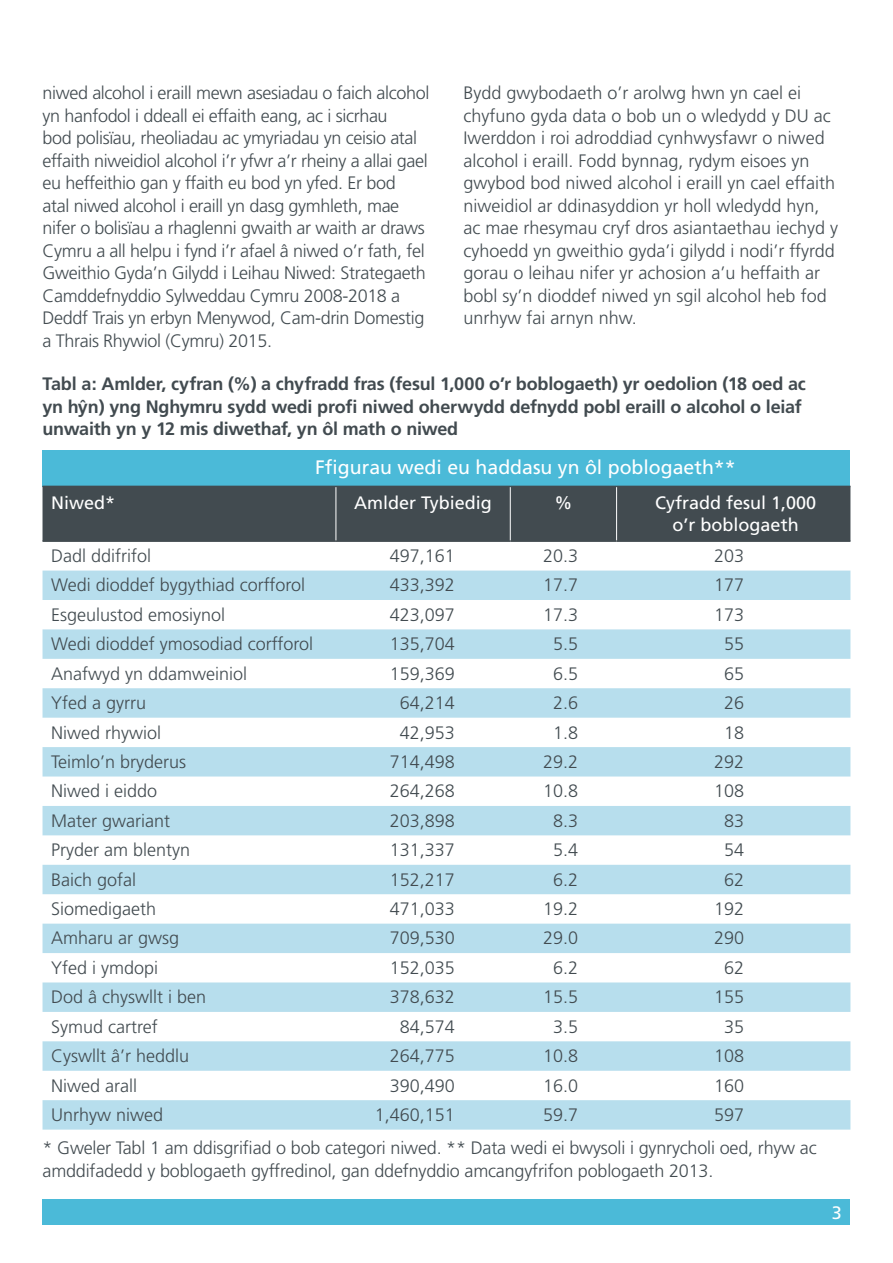
<style>
.page{position:relative;width:893px;height:1263px;background:#fff}
.page>*{position:absolute;margin:0;border:0;box-sizing:border-box;transform-origin:0 0}
.t1{font:19.5px "Frutiger";color:#fff}
.t2{font:300 18px/22.5px "Frutiger";color:#424b50}
.t3{font:300 18px/22.5px "Frutiger";letter-spacing:-.02em;color:#424b50}
.t4{font:700 18px/22.5px "Frutiger";letter-spacing:-.015em;color:#424b50}
.t5{font:18px/21.6px "Frutiger";color:#fff;text-align:center}
</style>
<div class="page">
<div style="left:43px;top:1199px;width:807px;height:26px;background:#4bbad8"></div>
<div style="left:43px;top:450px;width:807px;height:36px;background:#4bbad8"></div>
<div style="left:43px;top:487px;width:807px;height:53px;background:#424b50"></div>
<svg style="left:43px;top:571px;width:807px;height:558px;fill:#b7deed"></svg>
<hr style="left:43px;top:486px;width:293px;height:1px;background:#424b50">
<hr style="left:336px;top:486px;width:174px;height:1px;background:#424b50">
<hr style="left:510px;top:486px;width:107px;height:1px;background:#424b50">
<hr style="left:617px;top:486px;width:233px;height:1px;background:#424b50">
<hr style="left:43px;top:540px;width:293px;height:2px;background:#424b50">
<hr style="left:336px;top:540px;width:174px;height:2px;background:#424b50">
<hr style="left:510px;top:540px;width:107px;height:2px;background:#424b50">
<hr style="left:617px;top:540px;width:233px;height:2px;background:#424b50">
<hr style="left:336px;top:487px;width:1px;height:53px;background:#fff">
<hr style="left:510px;top:487px;width:1px;height:53px;background:#fff">
<hr style="left:616px;top:487px;width:1px;height:53px;background:#fff">
<p class="t3" style="left:43px;top:82px;width:388px">niwed alcohol i eraill mewn asesiadau o faich alcohol yn hanfodol i ddeall ei effaith eang, ac i sicrhau<br>bod polisïau, rheoliadau ac ymyriadau yn ceisio atal effaith niweidiol alcohol i’r yfwr a’r rheiny a allai gael eu heffeithio gan y ffaith eu bod yn yfed. Er bod<br>atal niwed alcohol i eraill yn dasg gymhleth, mae nifer o bolisïau a rhaglenni gwaith ar waith ar draws Cymru a all helpu i fynd i’r afael â niwed o’r fath, fel Gweithio Gyda’n Gilydd i Leihau Niwed: Strategaeth Camddefnyddio Sylweddau Cymru 2008-2018 a Deddf Trais yn erbyn Menywod, Cam-drin Domestig a Thrais Rhywiol (Cymru) 2015.</p>
<p class="t2" style="left:463px;top:82px;width:376px">Bydd gwybodaeth o’r arolwg hwn yn cael ei chyfuno gyda data o bob un o wledydd y DU ac Iwerddon i roi adroddiad cynhwysfawr o niwed alcohol i eraill. Fodd bynnag, rydym eisoes yn gwybod bod niwed alcohol i eraill yn cael effaith niweidiol ar ddinasyddion yr holl wledydd hyn, ac mae rhesymau cryf dros asiantaethau iechyd y cyhoedd yn gweithio gyda’i gilydd i nodi’r ffyrdd gorau o leihau nifer yr achosion a’u heffaith ar bobl sy’n dioddef niwed yn sgil alcohol heb fod unrhyw fai arnyn nhw.</p>
<p class="t4" style="left:43px;top:373px;width:765px">Tabl a: Amlder, cyfran (%) a chyfradd fras (fesul 1,000 o’r boblogaeth) yr oedolion (18 oed ac yn hˆyn) yng Nghymru sydd wedi profi niwed oherwydd defnydd pobl eraill o alcohol o leiaf unwaith yn y 12 mis diwethaf, yn ôl math o niwed</p>
<p class="t1" style="left:315px;top:455px;width:422px">Ffigurau wedi eu haddasu yn ôl poblogaeth**</p>
<p class="t5" style="left:51px;top:492px;width:66px">Niwed*</p>
<p class="t5" style="left:354px;top:492px;width:139px">Amlder Tybiedig</p>
<p class="t5" style="left:554px;top:492px;width:19px">%</p>
<p class="t5" style="left:655px;top:492px;width:163px">Cyfradd fesul 1,000 o’r boblogaeth</p>
<p class="t2" style="left:51px;top:544px;width:102px">Dadl ddifrifol</p>
<p class="t2" style="left:390px;top:544px;width:67px">497,161</p>
<p class="t2" style="left:543px;top:544px;width:37px">20.3</p>
<p class="t2" style="left:714px;top:544px;width:32px">203</p>
<p class="t2" style="left:51px;top:574px;width:256px">Wedi dioddef bygythiad corfforol</p>
<p class="t2" style="left:390px;top:574px;width:67px">433,392</p>
<p class="t2" style="left:543px;top:574px;width:37px">17.7</p>
<p class="t2" style="left:714px;top:574px;width:32px">177</p>
<p class="t2" style="left:51px;top:603px;width:176px">Esgeulustod emosiynol</p>
<p class="t2" style="left:390px;top:603px;width:67px">423,097</p>
<p class="t2" style="left:543px;top:603px;width:37px">17.3</p>
<p class="t2" style="left:714px;top:603px;width:32px">173</p>
<p class="t2" style="left:51px;top:633px;width:264px">Wedi dioddef ymosodiad corfforol</p>
<p class="t2" style="left:390px;top:633px;width:67px">135,704</p>
<p class="t2" style="left:553px;top:633px;width:27px">5.5</p>
<p class="t2" style="left:724px;top:633px;width:22px">55</p>
<p class="t2" style="left:51px;top:662px;width:198px">Anafwyd yn ddamweiniol</p>
<p class="t2" style="left:390px;top:662px;width:67px">159,369</p>
<p class="t2" style="left:553px;top:662px;width:27px">6.5</p>
<p class="t2" style="left:724px;top:662px;width:22px">65</p>
<p class="t2" style="left:51px;top:692px;width:97px">Yfed a gyrru</p>
<p class="t2" style="left:400px;top:692px;width:57px">64,214</p>
<p class="t2" style="left:553px;top:692px;width:27px">2.6</p>
<p class="t2" style="left:724px;top:692px;width:22px">26</p>
<p class="t2" style="left:51px;top:721px;width:112px">Niwed rhywiol</p>
<p class="t2" style="left:400px;top:721px;width:57px">42,953</p>
<p class="t2" style="left:553px;top:721px;width:27px">1.8</p>
<p class="t2" style="left:724px;top:721px;width:22px">18</p>
<p class="t2" style="left:51px;top:750px;width:137px">Teimlo’n bryderus</p>
<p class="t2" style="left:390px;top:750px;width:67px">714,498</p>
<p class="t2" style="left:543px;top:750px;width:37px">29.2</p>
<p class="t2" style="left:714px;top:750px;width:32px">292</p>
<p class="t2" style="left:51px;top:780px;width:108px">Niwed i eiddo</p>
<p class="t2" style="left:390px;top:780px;width:67px">264,268</p>
<p class="t2" style="left:543px;top:780px;width:37px">10.8</p>
<p class="t2" style="left:714px;top:780px;width:32px">108</p>
<p class="t2" style="left:51px;top:809px;width:120px">Mater gwariant</p>
<p class="t2" style="left:390px;top:809px;width:67px">203,898</p>
<p class="t2" style="left:553px;top:809px;width:27px">8.3</p>
<p class="t2" style="left:724px;top:809px;width:22px">83</p>
<p class="t2" style="left:51px;top:839px;width:140px">Pryder am blentyn</p>
<p class="t2" style="left:390px;top:839px;width:67px">131,337</p>
<p class="t2" style="left:553px;top:839px;width:27px">5.4</p>
<p class="t2" style="left:724px;top:839px;width:22px">54</p>
<p class="t2" style="left:51px;top:868px;width:87px">Baich gofal</p>
<p class="t2" style="left:390px;top:868px;width:67px">152,217</p>
<p class="t2" style="left:553px;top:868px;width:27px">6.2</p>
<p class="t2" style="left:724px;top:868px;width:22px">62</p>
<p class="t2" style="left:51px;top:897px;width:107px">Siomedigaeth</p>
<p class="t2" style="left:390px;top:897px;width:67px">471,033</p>
<p class="t2" style="left:543px;top:897px;width:37px">19.2</p>
<p class="t2" style="left:714px;top:897px;width:32px">192</p>
<p class="t2" style="left:51px;top:927px;width:130px">Amharu ar gwsg</p>
<p class="t2" style="left:390px;top:927px;width:67px">709,530</p>
<p class="t2" style="left:543px;top:927px;width:37px">29.0</p>
<p class="t2" style="left:714px;top:927px;width:32px">290</p>
<p class="t2" style="left:51px;top:956px;width:109px">Yfed i ymdopi</p>
<p class="t2" style="left:390px;top:956px;width:67px">152,035</p>
<p class="t2" style="left:553px;top:956px;width:27px">6.2</p>
<p class="t2" style="left:724px;top:956px;width:22px">62</p>
<p class="t2" style="left:51px;top:986px;width:157px">Dod â chyswllt i ben</p>
<p class="t2" style="left:390px;top:986px;width:67px">378,632</p>
<p class="t2" style="left:543px;top:986px;width:37px">15.5</p>
<p class="t2" style="left:714px;top:986px;width:32px">155</p>
<p class="t2" style="left:51px;top:1015px;width:108px">Symud cartref</p>
<p class="t2" style="left:400px;top:1015px;width:57px">84,574</p>
<p class="t2" style="left:553px;top:1015px;width:27px">3.5</p>
<p class="t2" style="left:724px;top:1015px;width:22px">35</p>
<p class="t2" style="left:51px;top:1044px;width:140px">Cyswllt â’r heddlu</p>
<p class="t2" style="left:390px;top:1044px;width:67px">264,775</p>
<p class="t2" style="left:543px;top:1044px;width:37px">10.8</p>
<p class="t2" style="left:714px;top:1044px;width:32px">108</p>
<p class="t2" style="left:51px;top:1074px;width:88px">Niwed arall</p>
<p class="t2" style="left:390px;top:1074px;width:67px">390,490</p>
<p class="t2" style="left:543px;top:1074px;width:37px">16.0</p>
<p class="t2" style="left:714px;top:1074px;width:32px">160</p>
<p class="t2" style="left:51px;top:1103px;width:114px">Unrhyw niwed</p>
<p class="t2" style="left:375px;top:1103px;width:82px">1,460,151</p>
<p class="t2" style="left:543px;top:1103px;width:37px">59.7</p>
<p class="t2" style="left:43px;top:1098px;width:776px;line-height:33.5px;text-indent:672px">597<br>* Gweler Tabl 1 am ddisgrifiad o bob categori niwed. ** Data wedi ei bwysoli i gynrycholi oed, rhyw ac</p>
<p class="t2" style="left:43px;top:1159px;width:672px">amddifadedd y boblogaeth gyffredinol, gan ddefnyddio amcangyfrifon poblogaeth 2013.</p>
<p class="t5" style="left:832px;top:1202px;width:12px">3</p>
</div>
